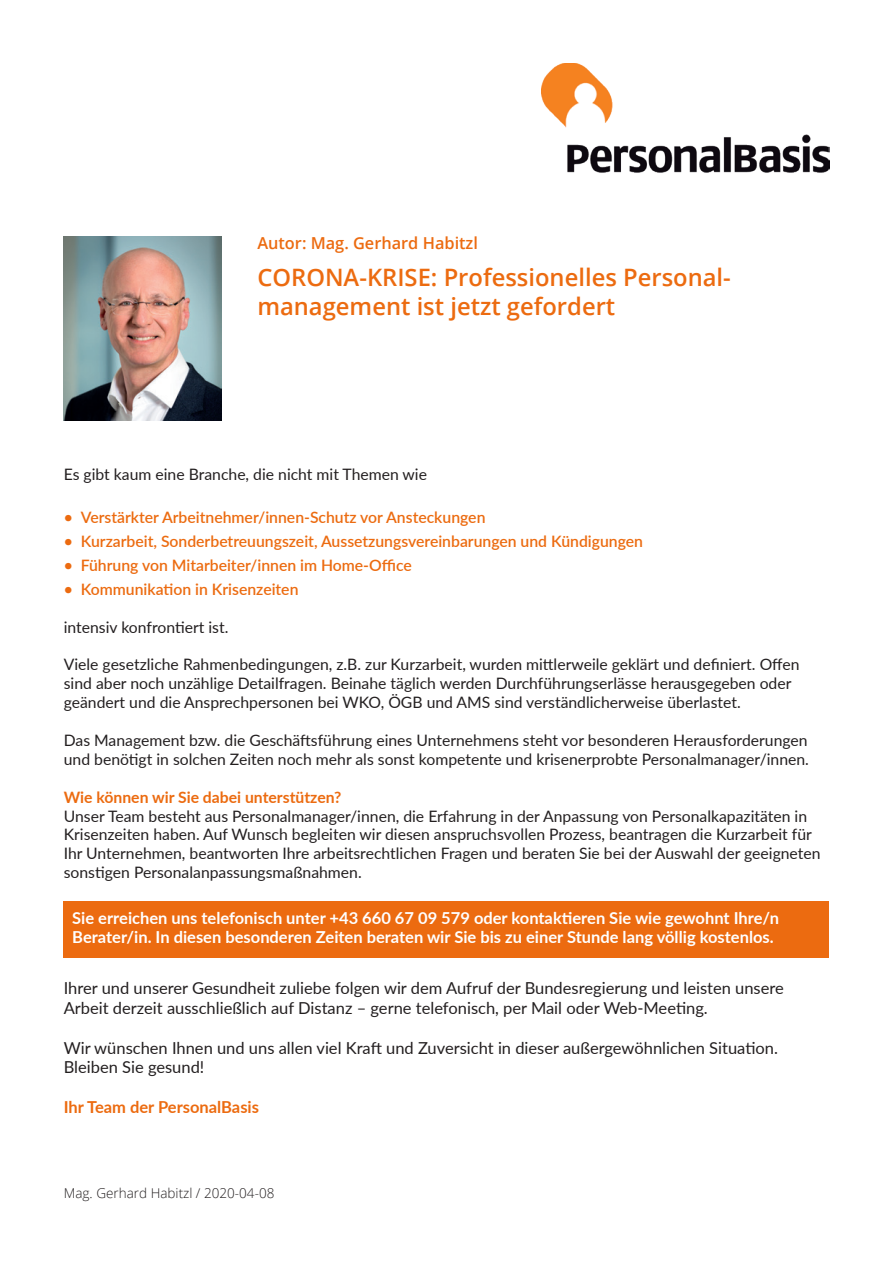
<style>
.page{position:relative;width:893px;height:1263px;background:#fff}
.page>*{position:absolute;margin:0;border:0;box-sizing:border-box;transform-origin:0 0}
.t1{font:600 24px/28.8px "Open Sans";color:#ec6b10}
.t2{font:16.5px/19.8px "Lato";color:#231f20}
.t3{font:700 16.5px/19.8px "Lato";color:#fff}
.t4{font:600 16.5px "Open Sans";color:#ec6b10}
.t5{font:700 16.5px "Lato";color:#ec6b10}
.t6{font:15.75px/18.9px "Lato";color:#231f20}
.t7{font:600 15.75px "Lato";color:#ec6b10}
.t8{font:700 15.75px "Lato";color:#ec6b10}
.t9{font:300 13.5px "Open Sans";color:#231f20}
</style>
<div class="page">
<img style="left:541px;top:64px;width:288px;height:109px">
<img style="left:64px;top:236px;width:157px;height:184px">
<div style="left:64px;top:902px;width:765px;height:56px;background:#ec6b10"></div>
<p class="t4" style="left:257px;top:231px;width:222px">Autor: Mag. Gerhard Habitzl</p>
<p class="t1" style="left:257px;top:262px;width:475px">CORONA-KRISE: Professionelles Personal&shy;management ist jetzt gefordert</p>
<p class="t6" style="left:64px;top:464px;width:365px">Es gibt kaum eine Branche, die nicht mit Themen wie</p>
<p class="t7" style="left:64px;top:506px;width:423px">• Verstärkter Arbeitnehmer/innen-Schutz vor Ansteckungen</p>
<p class="t7" style="left:64px;top:530px;width:581px">• Kurzarbeit, Sonderbetreuungszeit, Aussetzungsvereinbarungen und Kündigungen</p>
<p class="t7" style="left:64px;top:554px;width:350px">• Führung von Mitarbeiter/innen im Home-Office</p>
<p class="t7" style="left:64px;top:578px;width:236px">• Kommunikation in Krisenzeiten</p>
<p class="t6" style="left:64px;top:617px;width:166px">intensiv konfrontiert ist.</p>
<p class="t6" style="left:64px;top:654px;width:737px">Viele gesetzliche Rahmenbedingungen, z.B. zur Kurzarbeit, wurden mittlerweile geklärt und definiert. Offen sind aber noch unzählige Detailfragen. Beinahe täglich werden Durchführungserlässe herausgegeben oder geändert und die Ansprechpersonen bei WKO, ÖGB und AMS sind verständlicherweise überlastet.</p>
<p class="t6" style="left:64px;top:730px;width:747px">Das Management bzw. die Geschäftsführung eines Unternehmens steht vor besonderen Herausforderungen und benötigt in solchen Zeiten noch mehr als sonst kompetente und krisenerprobte Personalmanager/innen.</p>
<p class="t8" style="left:64px;top:785px;width:279px">Wie können wir Sie dabei unterstützen?</p>
<p class="t6" style="left:64px;top:806px;width:758px">Unser Team besteht aus Personalmanager/innen, die Erfahrung in der Anpassung von Personalkapazitäten in Krisenzeiten haben. Auf Wunsch begleiten wir diesen anspruchsvollen Prozess, beantragen die Kurzarbeit für Ihr Unternehmen, beantworten Ihre arbeitsrechtlichen Fragen und beraten Sie bei der Auswahl der geeigneten sonstigen Personalanpassungsmaßnahmen.</p>
<p class="t3" style="left:72px;top:907px;width:708px">Sie erreichen uns telefonisch unter +43 660 67 09 579 oder kontaktieren Sie wie gewohnt Ihre/n<br>Berater/in. In diesen besonderen Zeiten beraten wir Sie bis zu einer Stunde lang völlig kostenlos.</p>
<p class="t2" style="left:64px;top:977px;width:721px">Ihrer und unserer Gesundheit zuliebe folgen wir dem Aufruf der Bundesregierung und leisten unsere<br>Arbeit derzeit ausschließlich auf Distanz – gerne telefonisch, per Mail oder Web-Meeting.</p>
<p class="t2" style="left:64px;top:1037px;width:716px">Wir wünschen Ihnen und uns allen viel Kraft und Zuversicht in dieser außergewöhnlichen Situation.<br>Bleiben Sie gesund!</p>
<p class="t5" style="left:64px;top:1095px;width:197px">Ihr Team der PersonalBasis</p>
<p class="t9" style="left:64px;top:1184px;width:212px">Mag. Gerhard Habitzl / 2020-04-08</p>
</div>
